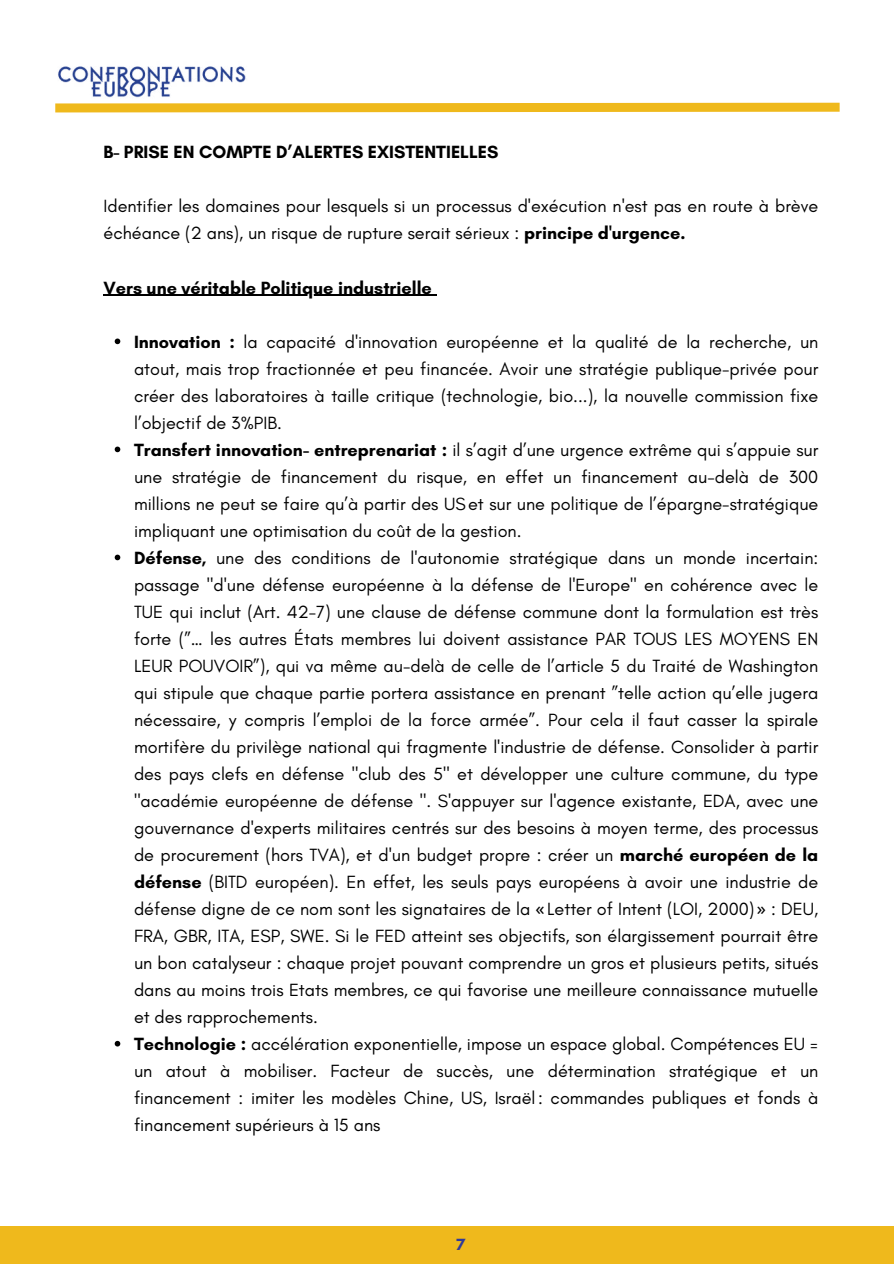
<style>
.page{position:relative;width:894px;height:1264px;background:#fff}
.page>*{position:absolute;margin:0;border:0;box-sizing:border-box;transform-origin:0 0}
.t1{font:18px/27px "Glacial Indifference";color:#000}
.t2{font:700 18px "Glacial Indifference";color:#000}
.t3{font:700 16.5px "Glacial Indifference";color:#303a99}
.s1{font-weight:700}
.s2{font-family:"Noto Sans"}
.s3{font-style:italic}
</style>
<div class="page">
<svg style="left:260px;top:102px;width:580px;height:11px"></svg>
<div style="left:0;top:1226px;width:893px;height:37px;background:#efb91c"></div>
<img style="left:55px;top:66px;width:205px;height:47px">
<hr style="left:103px;top:294px;width:329px;height:2px;background:#000">
<svg style="left:115px;top:338px;width:5px;height:6px"></svg>
<svg style="left:115px;top:446px;width:5px;height:6px"></svg>
<svg style="left:115px;top:554px;width:5px;height:6px"></svg>
<svg style="left:115px;top:1040px;width:5px;height:6px"></svg>
<p class="t2" style="left:103px;top:141px;width:396px">B- PRISE EN COMPTE D’ALERTES EXISTENTIELLES</p>
<p class="t1" style="left:103px;top:193px;width:716px">Identifier les domaines pour lesquels si un processus d'exécution n'est pas en route à brève échéance (2 ans), un risque de rupture serait sérieux : <span class="s1">principe d'urgence.</span></p>
<p class="t2" style="left:103px;top:276px;width:330px">Vers une véritable Politique industrielle</p>
<p class="t1" style="left:134px;top:328px;width:685px"><span class="s1">Innovation :</span> la capacité d'innovation européenne et la qualité de la recherche, un atout, mais trop fractionnée et peu financée. Avoir une stratégie publique-privée pour créer des laboratoires à taille critique (technologie, bio...), la nouvelle commission fixe l’objectif de 3%PIB.<br><span class="s1">Transfert innovation- entreprenariat :</span> il s’agit d’une urgence extrême qui s’appuie sur une stratégie de financement du risque, en effet un financement au-delà de 300 millions ne peut se faire qu’à partir des US et sur une politique de l’épargne-stratégique impliquant une optimisation du coût de la gestion.<br><span class="s1">Défense,</span> une des conditions de l'autonomie stratégique dans un monde incertain: passage "d'une défense européenne à la défense de l'Europe" en cohérence avec le TUE qui inclut (Art. 42-7) une clause de défense commune dont la formulation est très forte (”… les autres États membres lui doivent assistance PAR TOUS LES MOYENS EN LEUR POUVOIR”), qui va même au-delà de celle de l’article 5 du Traité de Washington qui stipule que chaque partie portera assistance en prenant ”telle action qu’elle jugera nécessaire, y compris l’emploi de la force armée”. Pour cela il faut casser la spirale mortifère du privilège national qui fragmente l'industrie de défense. Consolider à partir des pays clefs en défense "club des 5" et développer une culture commune, du type "académie européenne de défense ". S'appuyer sur l'agence existante, EDA, avec une gouvernance d'experts militaires centrés sur des besoins à moyen terme, des processus de procurement (hors TVA), et d'un budget propre : créer un <span class="s1">marché européen de la défense</span> (BITD européen). En effet, les seuls pays européens à avoir une industrie de défense digne de ce nom sont les signataires de la <span class="s2">«</span> Letter of Intent (LOI, 2000) <span class="s2">»</span> : DEU, FRA, GBR, ITA, ESP, SWE. Si le FED atteint ses objectifs, son élargissement pourrait être un bon catalyseur : chaque projet pouvant comprendre un gros et plusieurs petits, situés dans au moins trois Etats membres, ce qui favorise une meilleure connaissance mutuelle et des rapprochements<span class="s3">.<br></span><span class="s1">Technologie :</span> accélération exponentielle, impose un espace global. Compétences EU = un atout à mobiliser. Facteur de succès, une détermination stratégique et un financement : imiter les modèles Chine, US, Israël : commandes publiques et fonds à financement supérieurs à 15 ans</p>
<p class="t3" style="left:456px;top:1234px;width:11px">7</p>
</div>
